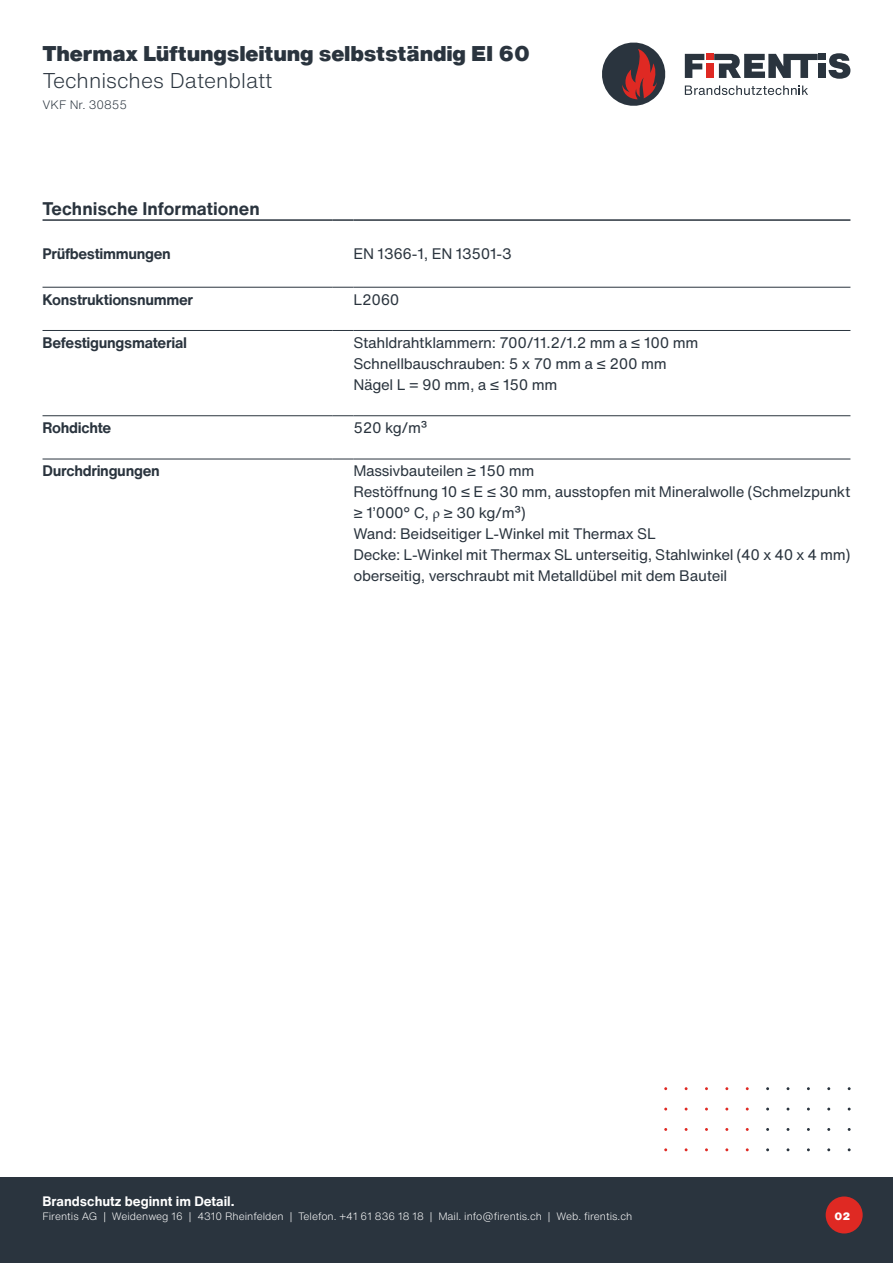
<style>
.page{position:relative;width:893px;height:1263px;background:#fff}
.page>*{position:absolute;margin:0;border:0;box-sizing:border-box;transform-origin:0 0}
.t1{font:900 21px "Helvetica Now Text";letter-spacing:-.01em;color:#2a343e}
.t2{font:300 21px "Helvetica Now Text";color:#2a343e}
.t3{font:700 18px "Helvetica Now Text";color:#2a343e}
.t4{font:15px/21px "Helvetica Now Text";letter-spacing:-.02em;color:#2a343e}
.t5{font:700 15px "Helvetica Now Text";letter-spacing:-.02em;color:#2a343e}
.t6{font:700 13.5px "Helvetica Now Text";color:#fff}
.t7{font:300 12px "Helvetica Now Text";color:#2a343e}
.t8{font:300 10.5px "Helvetica Now Text";color:#fff}
.t9{font:900 10.5px "Helvetica Now Text";color:#fff}
.s1{font-family:"Minion Pro"}
</style>
<div class="page">
<div style="left:0;top:1178px;width:893px;height:85px;background:#2a343e"></div>
<div style="left:826px;top:1196px;width:37px;height:37px;background:#df2923;border-radius:50%"></div>
<svg style="left:602px;top:42px;width:64px;height:64px"></svg>
<svg style="left:685px;top:54px;width:19px;height:24px"></svg>
<svg style="left:828px;top:53px;width:22px;height:26px"></svg>
<svg style="left:685px;top:86px;width:123px;height:9px"></svg>
<svg style="left:714px;top:54px;width:104px;height:24px"></svg>
<div style="left:707px;top:54px;width:7px;height:6px;background:#df2923"></div>
<div style="left:818px;top:54px;width:7px;height:6px;background:#2a343e"></div>
<div style="left:707px;top:64px;width:7px;height:14px;background:#df2923"></div>
<div style="left:818px;top:64px;width:7px;height:14px;background:#2a343e"></div>
<hr style="left:43px;top:219px;width:289px;height:2px;background:#2a343e">
<hr style="left:332px;top:219px;width:21px;height:2px;background:#2a343e">
<hr style="left:353px;top:219px;width:497px;height:2px;background:#2a343e">
<hr style="left:43px;top:287px;width:289px;height:1px;background:#2a343e">
<svg style="left:332px;top:287px;width:21px;height:1px"></svg>
<hr style="left:353px;top:287px;width:497px;height:1px;background:#2a343e">
<hr style="left:43px;top:415px;width:289px;height:1px;background:#2a343e">
<svg style="left:332px;top:415px;width:21px;height:1px"></svg>
<hr style="left:353px;top:415px;width:497px;height:1px;background:#2a343e">
<hr style="left:43px;top:459px;width:289px;height:1px;background:#2a343e">
<svg style="left:332px;top:459px;width:21px;height:1px"></svg>
<hr style="left:353px;top:459px;width:497px;height:1px;background:#2a343e">
<hr style="left:43px;top:330px;width:289px;height:1px;background:#2a343e">
<svg style="left:332px;top:330px;width:21px;height:1px"></svg>
<hr style="left:353px;top:330px;width:497px;height:1px;background:#2a343e">
<h1 class="t1" style="left:43px;top:38px;width:489px">Thermax Lüftungsleitung selbstständig EI 60</h1>
<h1 class="t2" style="left:43px;top:65px;width:231px">Technisches Datenblatt</h1>
<p class="t7" style="left:43px;top:96px;width:86px">VKF Nr. 30855</p>
<p class="t3" style="left:43px;top:195px;width:219px">Technische Informationen</p>
<p class="t5" style="left:43px;top:242px;width:130px">Prüfbestimmungen</p>
<p class="t4" style="left:353px;top:242px;width:160px">EN 1366-1, EN 13501-3</p>
<p class="t5" style="left:43px;top:288px;width:152px">Konstruktionsnummer</p>
<p class="t4" style="left:353px;top:288px;width:48px">L2060</p>
<p class="t5" style="left:43px;top:331px;width:146px">Befestigungsmaterial</p>
<p class="t4" style="left:353px;top:332px;width:346px">Stahldrahtklammern: 700/11.2/1.2 mm a ≤ 100 mm<br>Schnellbauschrauben: 5 x 70 mm a ≤ 200 mm<br>Nägel L = 90 mm, a ≤ 150 mm</p>
<p class="t5" style="left:43px;top:416px;width:70px">Rohdichte</p>
<p class="t4" style="left:353px;top:417px;width:76px">520 kg/m³</p>
<p class="t5" style="left:43px;top:460px;width:119px">Durchdringungen</p>
<p class="t4" style="left:353px;top:460px;width:498px">Massivbauteilen ≥ 150 mm<br>Restöffnung 10 ≤ E ≤ 30 mm, ausstopfen mit Mineralwolle (Schmelzpunkt ≥ 1’000° C, <span class="s1">ρ</span> ≥ 30 kg/m³)<br>Wand: Beidseitiger L-Winkel mit Thermax SL<br>Decke: L-Winkel mit Thermax SL unterseitig, Stahlwinkel (40 x 40 x 4 mm) oberseitig, verschraubt mit Metalldübel mit dem Bauteil</p>
<p class="t6" style="left:43px;top:1191px;width:194px">Brandschutz beginnt im Detail.</p>
<p class="t8" style="left:43px;top:1209px;width:591px">Firentis AG | Weidenweg 16 | 4310 Rheinfelden | Telefon. +41 61 836 18 18 | Mail. info@firentis.ch | Web. firentis.ch</p>
<p class="t9" style="left:835px;top:1209px;width:17px">02</p>
</div>
